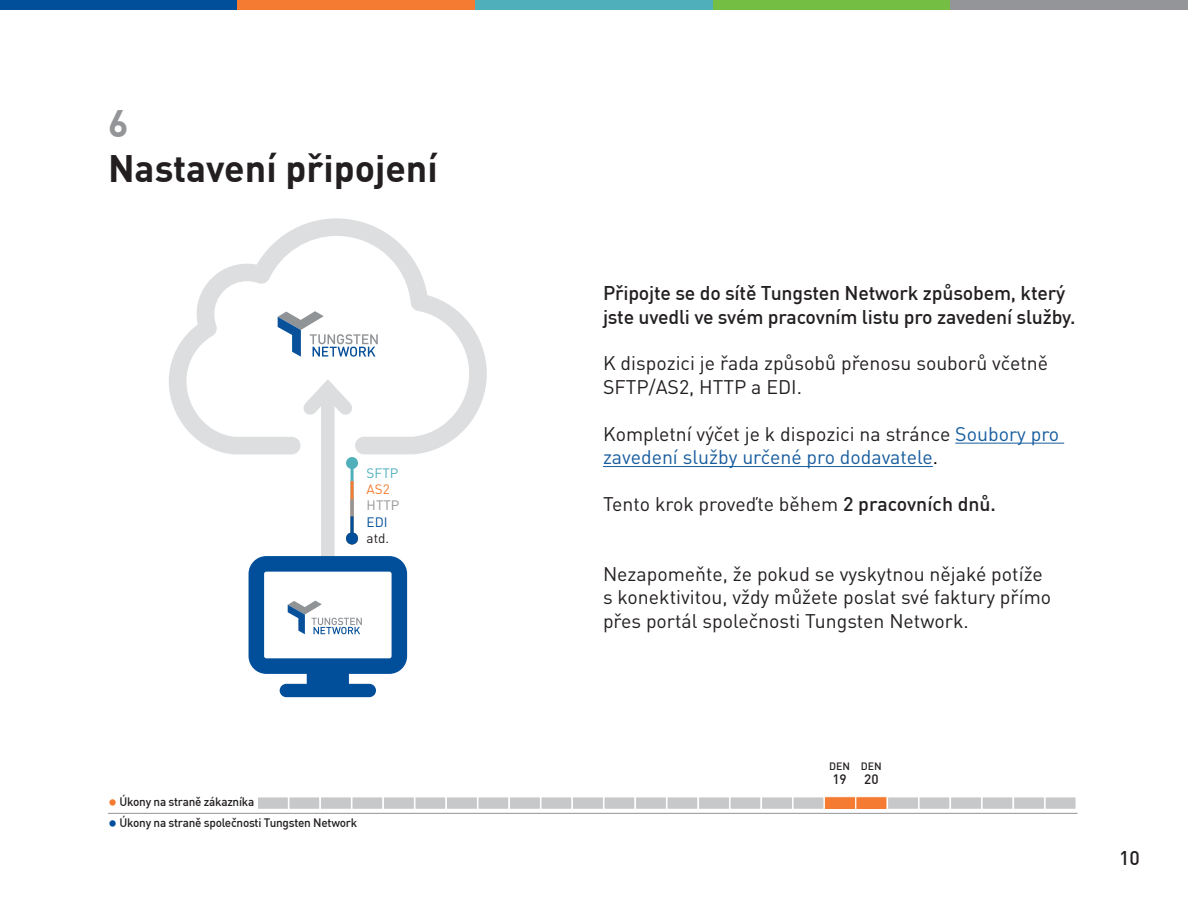
<style>
.page{position:relative;width:1188px;height:918px;background:#fff}
.page>*{position:absolute;margin:0;border:0;box-sizing:border-box;transform-origin:0 0}
.t1{font:700 37.5px "DIN Pro";color:#231f20}
.t2{font:700 37.5px "DIN Pro";color:#939598}
.t3{font:19.5px/23.4px "DIN Pro";color:#231f20}
.t4{font:500 19.5px/23.4px "DIN Pro";letter-spacing:-.01em;color:#231f20}
.t5{font:19.5px/23.4px "DIN Pro";color:#175d9e}
.t6{font:13.5px "DIN Pro";color:#4fb0bc}
.t7{font:13.5px "DIN Pro";color:#939598}
.t8{font:13.5px "DIN Pro";color:#231f20}
.t9{font:500 13.5px "DIN Pro";color:#231f20}
.t10{font:13.5px "DIN Pro";color:#f47b31}
.t11{font:13.5px "DIN Pro";color:#014f9a}
.t12{font:500 12px "DIN Pro";letter-spacing:-.02em;color:#231f20}
.t13{font:500 10.5px "DIN Pro";color:#231f20}
.s1{font-size:19.5px;color:#f47b31}
.s2{font-size:19.5px;color:#014f9a}
.s3{color:#231f20}
.s4{color:#000}
.s5{font-weight:500}
</style>
<div class="page">
<div style="left:0;top:0;width:238px;height:10px;background:#014f9a"></div>
<div style="left:238px;top:0;width:237px;height:10px;background:#f47b31"></div>
<div style="left:475px;top:0;width:238px;height:10px;background:#4fb0bc"></div>
<div style="left:713px;top:0;width:237px;height:10px;background:#74bf43"></div>
<div style="left:950px;top:0;width:238px;height:10px;background:#939598"></div>
<hr style="left:955px;top:443px;width:109px;height:1px;background:#175d9e">
<hr style="left:603px;top:466px;width:330px;height:1px;background:#175d9e">
<hr style="left:351px;top:463px;width:3px;height:75px;background:#4fb0bc">
<div style="left:346px;top:457px;width:12px;height:12px;background:#4fb0bc;border-radius:50%"></div>
<hr style="left:351px;top:481px;width:3px;height:57px;background:#f47b31">
<hr style="left:351px;top:499px;width:3px;height:39px;background:#939598">
<hr style="left:351px;top:516px;width:3px;height:22px;background:#014f9a">
<div style="left:346px;top:532px;width:12px;height:12px;background:#014f9a;border-radius:50%"></div>
<div style="left:321px;top:389px;width:14px;height:237px;background:#dcdddf"></div>
<svg style="left:169px;top:218px;width:318px;height:236px"></svg>
<svg style="left:278px;top:311px;width:100px;height:46px"></svg>
<svg style="left:249px;top:556px;width:158px;height:141px"></svg>
<div style="left:256px;top:796px;width:33px;height:14px;background:#c7c8ca;border:1px solid #fff"></div>
<div style="left:288px;top:796px;width:33px;height:14px;background:#c7c8ca;border:1px solid #fff"></div>
<div style="left:320px;top:796px;width:32px;height:14px;background:#c7c8ca;border:1px solid #fff"></div>
<div style="left:351px;top:796px;width:33px;height:14px;background:#c7c8ca;border:1px solid #fff"></div>
<div style="left:383px;top:796px;width:32px;height:14px;background:#c7c8ca;border:1px solid #fff"></div>
<div style="left:414px;top:796px;width:33px;height:14px;background:#c7c8ca;border:1px solid #fff"></div>
<div style="left:446px;top:796px;width:32px;height:14px;background:#c7c8ca;border:1px solid #fff"></div>
<div style="left:477px;top:796px;width:33px;height:14px;background:#c7c8ca;border:1px solid #fff"></div>
<div style="left:509px;top:796px;width:32px;height:14px;background:#c7c8ca;border:1px solid #fff"></div>
<div style="left:540px;top:796px;width:33px;height:14px;background:#c7c8ca;border:1px solid #fff"></div>
<div style="left:572px;top:796px;width:32px;height:14px;background:#c7c8ca;border:1px solid #fff"></div>
<div style="left:603px;top:796px;width:33px;height:14px;background:#c7c8ca;border:1px solid #fff"></div>
<div style="left:635px;top:796px;width:32px;height:14px;background:#c7c8ca;border:1px solid #fff"></div>
<div style="left:666px;top:796px;width:33px;height:14px;background:#c7c8ca;border:1px solid #fff"></div>
<div style="left:698px;top:796px;width:32px;height:14px;background:#c7c8ca;border:1px solid #fff"></div>
<div style="left:729px;top:796px;width:33px;height:14px;background:#c7c8ca;border:1px solid #fff"></div>
<div style="left:761px;top:796px;width:32px;height:14px;background:#c7c8ca;border:1px solid #fff"></div>
<div style="left:792px;top:796px;width:33px;height:14px;background:#c7c8ca;border:1px solid #fff"></div>
<div style="left:824px;top:796px;width:32px;height:14px;background:#f47b31;border:1px solid #fff"></div>
<div style="left:855px;top:796px;width:33px;height:14px;background:#f47b31;border:1px solid #fff"></div>
<div style="left:887px;top:796px;width:32px;height:14px;background:#c7c8ca;border:1px solid #fff"></div>
<div style="left:918px;top:796px;width:33px;height:14px;background:#c7c8ca;border:1px solid #fff"></div>
<div style="left:950px;top:796px;width:32px;height:14px;background:#c7c8ca;border:1px solid #fff"></div>
<div style="left:981px;top:796px;width:33px;height:14px;background:#c7c8ca;border:1px solid #fff"></div>
<div style="left:1013px;top:796px;width:32px;height:14px;background:#c7c8ca;border:1px solid #fff"></div>
<div style="left:1044px;top:796px;width:33px;height:14px;background:#c7c8ca;border:1px solid #fff"></div>
<hr style="left:108px;top:813px;width:969px;height:1px;background:#939598">
<h1 class="t2" style="left:108px;top:98px;width:22px">6</h1>
<h1 class="t1" style="left:108px;top:143px;width:331px">Nastavení připojení</h1>
<p class="t6" style="left:367px;top:464px;width:33px">SFTP</p>
<p class="t10" style="left:367px;top:480px;width:25px">AS2</p>
<p class="t7" style="left:367px;top:496px;width:34px">HTTP</p>
<p class="t11" style="left:367px;top:512px;width:22px">EDI</p>
<p class="t8" style="left:367px;top:529px;width:24px">atd.</p>
<p class="t12" style="left:108px;top:794px;width:148px"><span class="s1">•</span> Úkony na straně zákazníka</p>
<p class="t12" style="left:108px;top:815px;width:251px"><span class="s2">•</span> Úkony na straně společnosti Tungsten Network</p>
<p class="t4" style="left:603px;top:281px;width:474px">Připojte se do sítě Tungsten Network způsobem, který jste uvedli ve svém pracovním listu pro zavedení služby.</p>
<p class="t3" style="left:603px;top:351px;width:447px">K dispozici je řada způsobů přenosu souborů včetně<br>SFTP/AS2, HTTP a EDI.</p>
<p class="t5" style="left:603px;top:421px;width:458px"><span class="s3">Kompletní výčet je k dispozici na stránce</span> Soubory pro zavedení služby určené pro dodavatele<span class="s4">.</span></p>
<p class="t3" style="left:603px;top:491px;width:395px">Tento krok proveďte během <span class="s5">2 pracovních dnů.</span></p>
<p class="t3" style="left:603px;top:561px;width:450px">Nezapomeňte, že pokud se vyskytnou nějaké potíže s konektivitou, vždy můžete poslat své faktury přímo přes portál společnosti Tungsten Network.</p>
<p class="t13" style="left:829px;top:760px;width:22px">DEN</p>
<p class="t9" style="left:832px;top:770px;width:16px">19</p>
<p class="t13" style="left:861px;top:760px;width:22px">DEN</p>
<p class="t9" style="left:864px;top:770px;width:16px">20</p>
<p class="t4" style="left:1119px;top:846px;width:22px">10</p>
</div>
